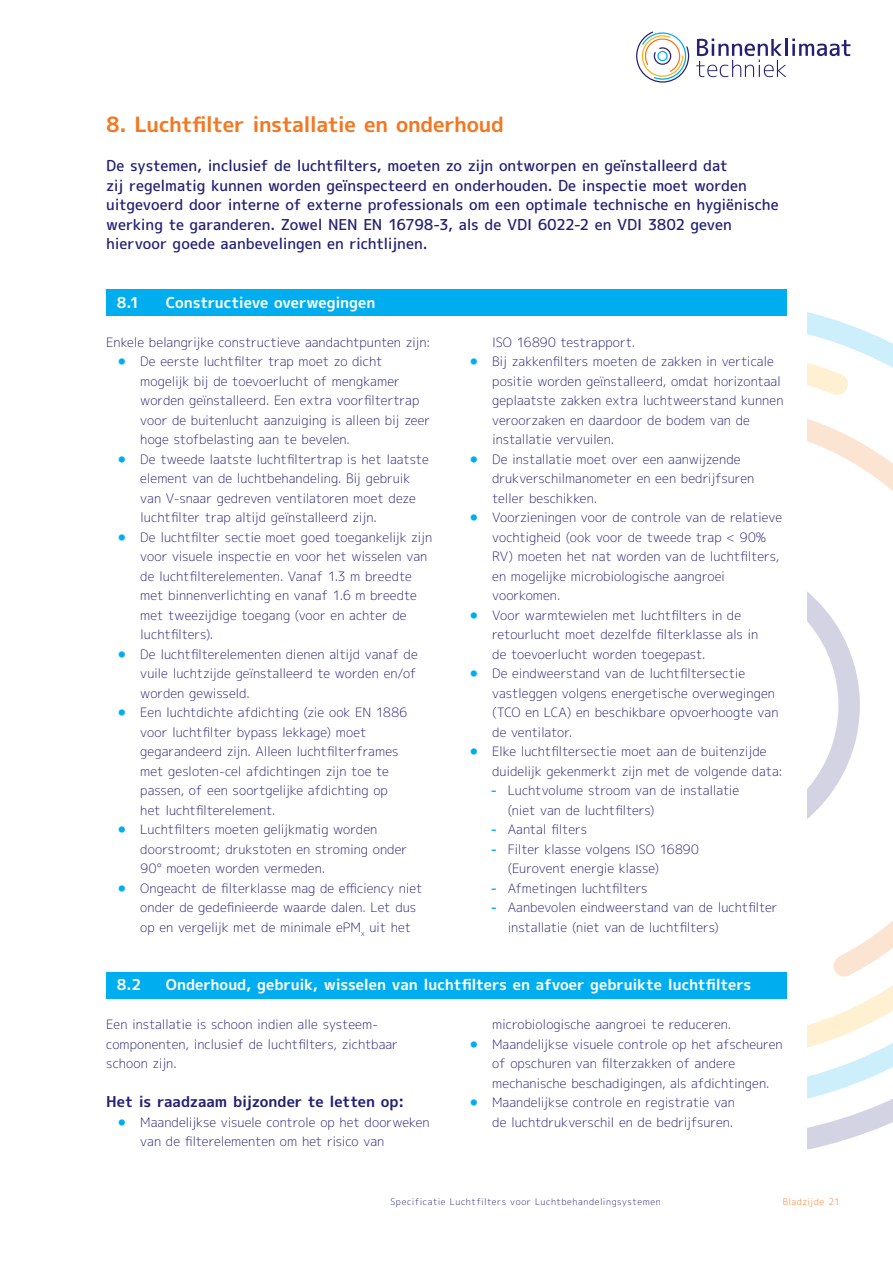
<style>
.page{position:relative;width:893px;height:1263px;background:#fff}
.page>*{position:absolute;margin:0;border:0;box-sizing:border-box;transform-origin:0 0}
.Kop_-_Oranje_-_14pt{font:21px "mplus 1 c bold";letter-spacing:-.025em;color:#f47721}
.Inleding_-_bold_10_p{font:15px/19.5px "mplus 1 c medium";letter-spacing:-.01em;color:#242076}
.Kopje_wit_-_bold_10{font:15px "mplus 1 c bold";letter-spacing:-.01em;color:#fff}
.Kopje_-_bold_10_pt{font:15px "mplus 1 c bold";letter-spacing:-.01em;color:#242076}
.Bodytekst_-_light_8{font:12.9px/19.5px "mplus 1 c light";letter-spacing:-.01em;color:#242076}
.t1{font:9px "mplus 1 c light";letter-spacing:.055em;color:#242076}
.t2{font:9px "mplus 1 c light";letter-spacing:.045em;color:#f47721}
.s1{color:#00aeef}
.s2{font-family:"mplus 1 c bold";color:#00aeef}
</style>
<div class="page">
<svg style="left:808px;top:1110px;width:85px;height:40px;fill:#d5d5e5"></svg>
<svg style="left:808px;top:312px;width:85px;height:798px"></svg>
<hr style="left:785px;top:39px;width:3px;height:17px;background:#242076">
<svg style="left:792px;top:39px;width:58px;height:17px"></svg>
<svg style="left:696px;top:39px;width:90px;height:38px"></svg>
<svg style="left:636px;top:31px;width:53px;height:52px"></svg>
<div style="left:106px;top:290px;width:681px;height:26px;background:#00aeef"></div>
<div style="left:106px;top:972px;width:681px;height:26px;background:#00aeef"></div>
<p class="Kop_-_Oranje_-_14pt" style="left:106px;top:109px;width:399px">8. Luchtfilter installatie en onderhoud</p>
<p class="Inleding_-_bold_10_p" style="left:106px;top:156px;width:674px">De systemen, inclusief de luchtfilters, moeten zo zijn ontworpen en geïnstalleerd dat<br>zij regelmatig kunnen worden geïnspecteerd en onderhouden. De inspectie moet worden uitgevoerd door interne of externe professionals om een optimale technische en hygiënische werking te garanderen. Zowel NEN EN 16798-3, als de VDI 6022-2 en VDI 3802 geven hiervoor goede aanbevelingen en richtlijnen.</p>
<p class="Kopje_wit_-_bold_10" style="left:117px;top:291px;width:24px">8.1</p>
<p class="Kopje_wit_-_bold_10" style="left:166px;top:291px;width:211px">Constructieve overwegingen</p>
<p class="Bodytekst_-_light_8" style="left:106px;top:332px;width:326px">Enkele belangrijke constructieve aandachtpunten zijn:</p>
<p class="Bodytekst_-_light_8" style="left:140px;top:351px;width:291px;text-indent:-22px"><span class="s1">⚫</span> De eerste luchtfilter trap moet zo dicht mogelijk bij de toevoerlucht of mengkamer worden geïnstalleerd. Een extra voorfiltertrap voor de buitenlucht aanzuiging is alleen bij zeer hoge stofbelasting aan te bevelen.</p>
<p class="Bodytekst_-_light_8" style="left:140px;top:449px;width:290px;text-indent:-22px"><span class="s1">⚫</span> De tweede laatste luchtfiltertrap is het laatste element van de luchtbehandeling. Bij gebruik van V-snaar gedreven ventilatoren moet deze luchtfilter trap altijd geïnstalleerd zijn.</p>
<p class="Bodytekst_-_light_8" style="left:140px;top:527px;width:293px;text-indent:-22px"><span class="s1">⚫</span> De luchtfilter sectie moet goed toegankelijk zijn voor visuele inspectie en voor het wisselen van de luchtfilterelementen. Vanaf 1.3 m breedte met binnenverlichting en vanaf 1.6 m breedte met tweezijdige toegang (voor en achter de luchtfilters).</p>
<p class="Bodytekst_-_light_8" style="left:140px;top:644px;width:279px;text-align:justify;text-indent:-22px"><span class="s1">⚫</span> De luchtfilterelementen dienen altijd vanaf de vuile luchtzijde geïnstalleerd te worden en/of worden gewisseld.</p>
<p class="Bodytekst_-_light_8" style="left:140px;top:702px;width:268px;text-indent:-22px"><span class="s1">⚫</span> Een luchtdichte afdichting (zie ook EN 1886 voor luchtfilter bypass lekkage) moet gegarandeerd zijn. Alleen luchtfilterframes met gesloten-cel afdichtingen zijn toe te passen, of een soortgelijke afdichting op het luchtfilterelement.</p>
<p class="Bodytekst_-_light_8" style="left:140px;top:819px;width:268px;text-indent:-22px"><span class="s1">⚫</span> Luchtfilters moeten gelijkmatig worden doorstroomt; drukstoten en stroming onder<br>90° moeten worden vermeden.</p>
<p class="Bodytekst_-_light_8" style="left:140px;top:878px;width:284px;text-indent:-22px"><span class="s1">⚫</span> Ongeacht de filterklasse mag de efficiency niet onder de gedefinieerde waarde dalen. Let dus op en vergelijk met de minimale ePM<sub>x</sub> uit het</p>
<p class="Bodytekst_-_light_8" style="left:492px;top:332px;width:145px">ISO 16890 testrapport.</p>
<p class="Bodytekst_-_light_8" style="left:492px;top:351px;width:293px;text-indent:-22px"><span class="s1">⚫</span> Bij zakkenfilters moeten de zakken in verticale positie worden geïnstalleerd, omdat horizontaal geplaatste zakken extra luchtweerstand kunnen veroorzaken en daardoor de bodem van de installatie vervuilen.</p>
<p class="Bodytekst_-_light_8" style="left:492px;top:449px;width:264px;text-indent:-22px"><span class="s1">⚫</span> De installatie moet over een aanwijzende drukverschilmanometer en een bedrijfsuren teller beschikken.</p>
<p class="Bodytekst_-_light_8" style="left:492px;top:507px;width:291px;text-indent:-22px"><span class="s1">⚫</span> Voorzieningen voor de controle van de relatieve vochtigheid (ook voor de tweede trap &lt; 90% RV) moeten het nat worden van de luchtfilters, en mogelijke microbiologische aangroei voorkomen.</p>
<p class="Bodytekst_-_light_8" style="left:492px;top:605px;width:268px;text-indent:-22px"><span class="s1">⚫</span> Voor warmtewielen met luchtfilters in de retourlucht moet dezelfde filterklasse als in de toevoerlucht worden toegepast.</p>
<p class="Bodytekst_-_light_8" style="left:492px;top:663px;width:288px;text-indent:-22px"><span class="s1">⚫</span> De eindweerstand van de luchtfiltersectie vastleggen volgens energetische overwegingen (TCO en LCA) en beschikbare opvoerhoogte van de ventilator.</p>
<p class="Bodytekst_-_light_8" style="left:492px;top:741px;width:292px;text-indent:-22px"><span class="s1">⚫</span> Elke luchtfiltersectie moet aan de buitenzijde duidelijk gekenmerkt zijn met de volgende data:</p>
<p class="Bodytekst_-_light_8" style="left:508px;top:780px;width:233px;text-indent:-17px"><span class="s2">-</span> Luchtvolume stroom van de installatie (niet van de luchtfilters)</p>
<p class="Bodytekst_-_light_8" style="left:491px;top:819px;width:98px"><span class="s2">-</span> Aantal filters</p>
<p class="Bodytekst_-_light_8" style="left:508px;top:839px;width:193px;text-indent:-17px"><span class="s2">-</span> Filter klasse volgens ISO 16890 (Eurovent energie klasse)</p>
<p class="Bodytekst_-_light_8" style="left:491px;top:878px;width:158px"><span class="s2">-</span> Afmetingen luchtfilters</p>
<p class="Bodytekst_-_light_8" style="left:508px;top:897px;width:271px;text-indent:-17px"><span class="s2">-</span> Aanbevolen eindweerstand van de luchtfilter installatie (niet van de luchtfilters)</p>
<p class="Kopje_wit_-_bold_10" style="left:117px;top:974px;width:26px">8.2</p>
<p class="Kopje_wit_-_bold_10" style="left:166px;top:974px;width:587px">Onderhoud, gebruik, wisselen van luchtfilters en afvoer gebruikte luchtfilters</p>
<p class="Bodytekst_-_light_8" style="left:106px;top:1014px;width:293px">Een installatie is schoon indien alle systeem&shy;componenten, inclusief de luchtfilters, zichtbaar schoon zijn.</p>
<p class="Kopje_-_bold_10_pt" style="left:106px;top:1091px;width:300px">Het is raadzaam bijzonder te letten op:</p>
<p class="Bodytekst_-_light_8" style="left:140px;top:1112px;width:291px;text-indent:-22px"><span class="s1">⚫</span> Maandelijkse visuele controle op het doorweken van de filterelementen om het risico van</p>
<p class="Bodytekst_-_light_8" style="left:492px;top:1014px;width:241px">microbiologische aangroei te reduceren.</p>
<p class="Bodytekst_-_light_8" style="left:492px;top:1034px;width:292px;text-indent:-22px"><span class="s1">⚫</span> Maandelijkse visuele controle op het afscheuren of opschuren van filterzakken of andere mechanische beschadigingen, als afdichtingen.</p>
<p class="Bodytekst_-_light_8" style="left:470px;top:1092px;width:266px;text-align:right"><span class="s1">⚫</span> Maandelijkse controle en registratie van de luchtdrukverschil en de bedrijfsuren.</p>
<p class="t1" style="left:391px;top:1195px;width:272px">Specificatie Luchtfilters voor Luchtbehandelingsystemen</p>
<p class="t2" style="left:783px;top:1195px;width:59px">Bladzijde 21</p>
</div>
